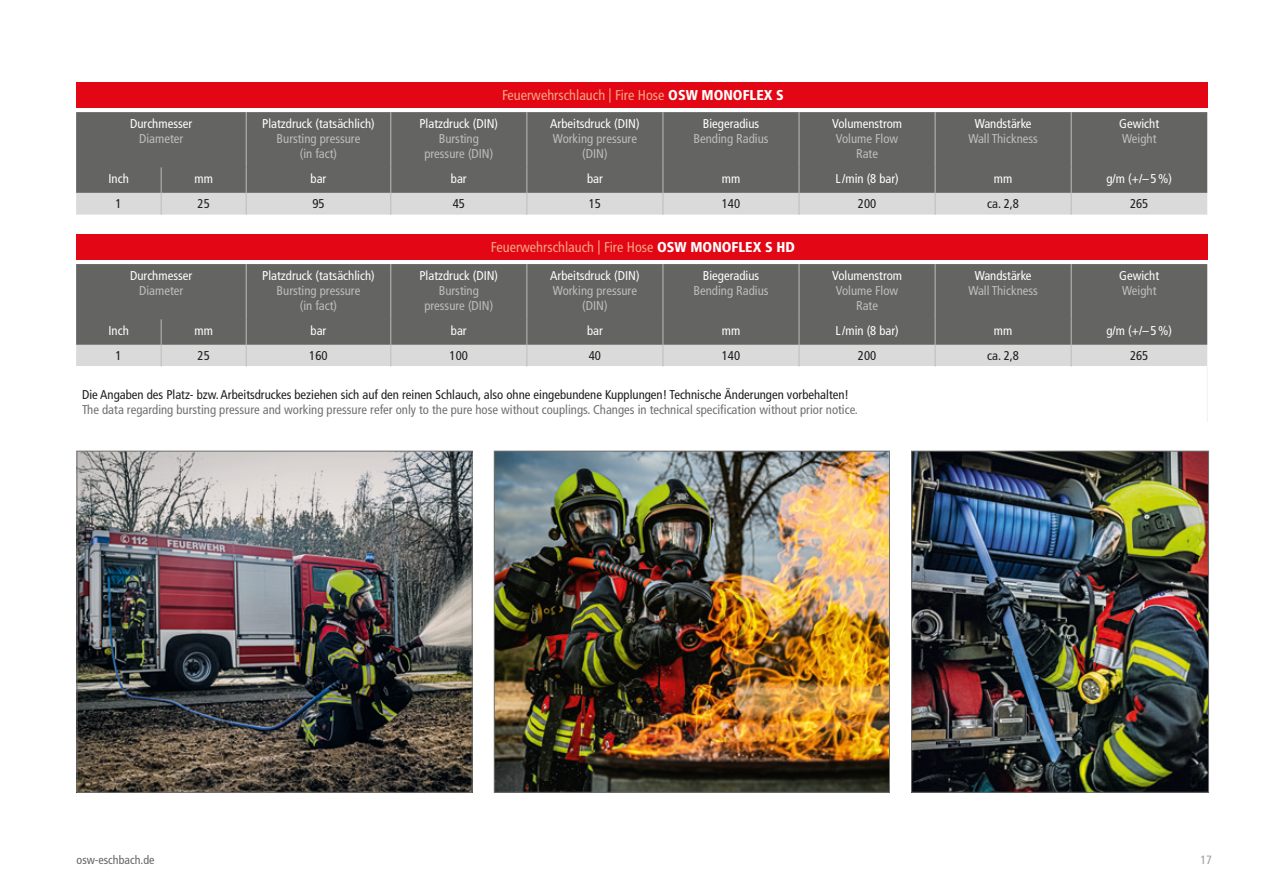
<style>
.page{position:relative;width:1263px;height:893px;background:#fff}
.page>*{position:absolute;margin:0;border:0;box-sizing:border-box;transform-origin:0 0}
.t1{font:condensed 14.25px "Frutiger";color:#f5a588}
.t2{font:condensed 12.75px "Frutiger";color:#fff}
.t3{font:condensed 12.75px/15.3px "Frutiger";color:#bdbdbc;text-align:center}
.t4{font:condensed 12.75px "Frutiger";color:#1d1d1b}
.t5{font:condensed 12.75px "Frutiger";color:#70706f}
.t6{font:condensed 12px "Frutiger";color:#646463}
.t7{font:condensed 12px "Frutiger";color:#9d9d9d}
.s1{font-weight:900;color:#fff}
</style>
<div class="page">
<div style="left:76px;top:112px;width:1131px;height:55px;background:#646463"></div>
<hr style="left:246px;top:112px;width:1px;height:55px;background:#bdbdbc">
<hr style="left:390px;top:112px;width:1px;height:55px;background:#bdbdbc">
<hr style="left:526px;top:112px;width:1px;height:55px;background:#bdbdbc">
<hr style="left:663px;top:112px;width:1px;height:55px;background:#bdbdbc">
<hr style="left:799px;top:112px;width:1px;height:55px;background:#bdbdbc">
<hr style="left:935px;top:112px;width:1px;height:55px;background:#bdbdbc">
<hr style="left:1071px;top:112px;width:1px;height:55px;background:#bdbdbc">
<svg style="left:76px;top:167px;width:1131px;height:48px;background:#9b9b9a"></svg>
<div style="left:76px;top:82px;width:1131px;height:26px;background:#e30614"></div>
<img style="left:496px;top:453px;width:392px;height:338px">
<div style="left:494px;top:451px;width:396px;height:342px;border:1px solid #70706f"></div>
<img style="left:913px;top:453px;width:294px;height:338px">
<div style="left:911px;top:451px;width:298px;height:342px;border:1px solid #70706f"></div>
<img style="left:79px;top:453px;width:392px;height:338px">
<div style="left:77px;top:451px;width:396px;height:342px;border:1px solid #70706f"></div>
<div style="left:76px;top:264px;width:1131px;height:55px;background:#646463"></div>
<hr style="left:246px;top:264px;width:1px;height:55px;background:#bdbdbc">
<hr style="left:390px;top:264px;width:1px;height:55px;background:#bdbdbc">
<hr style="left:526px;top:264px;width:1px;height:55px;background:#bdbdbc">
<hr style="left:663px;top:264px;width:1px;height:55px;background:#bdbdbc">
<hr style="left:799px;top:264px;width:1px;height:55px;background:#bdbdbc">
<hr style="left:935px;top:264px;width:1px;height:55px;background:#bdbdbc">
<hr style="left:1071px;top:264px;width:1px;height:55px;background:#bdbdbc">
<hr style="left:1207px;top:367px;width:1px;height:55px;background:#f0f0f0">
<svg style="left:76px;top:319px;width:1131px;height:48px;background:#9b9b9b"></svg>
<div style="left:76px;top:234px;width:1131px;height:26px;background:#e30614"></div>
<p class="t2" style="left:130px;top:116px;width:64px">Durchmesser</p>
<p class="t3" style="left:139px;top:131px;width:46px">Diameter</p>
<p class="t2" style="left:262px;top:116px;width:114px">Platzdruck (tatsächlich)</p>
<p class="t3" style="left:277px;top:131px;width:85px">Bursting pressure (in fact)</p>
<p class="t1" style="left:502px;top:87px;width:283px">Feuerwehrschlauch | Fire Hose <span class="s1">OSW MONOFLEX S</span></p>
<p class="t2" style="left:419px;top:116px;width:80px">Platzdruck (DIN)</p>
<p class="t3" style="left:424px;top:131px;width:70px">Bursting pressure (DIN)</p>
<p class="t2" style="left:550px;top:116px;width:91px">Arbeitsdruck (DIN)</p>
<p class="t3" style="left:553px;top:131px;width:86px">Working pressure (DIN)</p>
<p class="t2" style="left:703px;top:116px;width:58px">Biegeradius</p>
<p class="t3" style="left:693px;top:131px;width:77px">Bending Radius</p>
<p class="t2" style="left:832px;top:116px;width:72px">Volumenstrom</p>
<p class="t3" style="left:836px;top:131px;width:64px">Volume Flow<br>Rate</p>
<p class="t2" style="left:975px;top:116px;width:58px">Wandstärke</p>
<p class="t3" style="left:968px;top:131px;width:71px">Wall Thickness</p>
<p class="t2" style="left:1119px;top:116px;width:41px">Gewicht</p>
<p class="t3" style="left:1122px;top:131px;width:36px">Weight</p>
<p class="t2" style="left:108px;top:171px;width:22px">Inch</p>
<p class="t2" style="left:194px;top:171px;width:20px">mm</p>
<p class="t2" style="left:311px;top:171px;width:17px">bar</p>
<p class="t2" style="left:451px;top:171px;width:17px">bar</p>
<p class="t2" style="left:587px;top:171px;width:17px">bar</p>
<p class="t2" style="left:722px;top:171px;width:20px">mm</p>
<p class="t2" style="left:835px;top:171px;width:65px">L /min (8 bar)</p>
<p class="t2" style="left:994px;top:171px;width:20px">mm</p>
<p class="t2" style="left:1106px;top:171px;width:67px">g/m (+/–5%)</p>
<p class="t4" style="left:116px;top:197px;width:8px">1</p>
<p class="t4" style="left:198px;top:197px;width:14px">25</p>
<p class="t4" style="left:312px;top:197px;width:14px">95</p>
<p class="t4" style="left:453px;top:197px;width:14px">45</p>
<p class="t4" style="left:589px;top:197px;width:14px">15</p>
<p class="t4" style="left:722px;top:197px;width:20px">140</p>
<p class="t4" style="left:858px;top:197px;width:20px">200</p>
<p class="t4" style="left:987px;top:197px;width:33px">ca. 2,8</p>
<p class="t4" style="left:1130px;top:197px;width:20px">265</p>
<p class="t2" style="left:130px;top:268px;width:64px">Durchmesser</p>
<p class="t3" style="left:139px;top:283px;width:46px">Diameter</p>
<p class="t2" style="left:262px;top:268px;width:114px">Platzdruck (tatsächlich)</p>
<p class="t3" style="left:277px;top:283px;width:85px">Bursting pressure (in fact)</p>
<p class="t1" style="left:491px;top:239px;width:305px">Feuerwehrschlauch | Fire Hose <span class="s1">OSW MONOFLEX S HD</span></p>
<p class="t2" style="left:419px;top:268px;width:80px">Platzdruck (DIN)</p>
<p class="t3" style="left:424px;top:283px;width:70px">Bursting pressure (DIN)</p>
<p class="t2" style="left:550px;top:268px;width:91px">Arbeitsdruck (DIN)</p>
<p class="t3" style="left:553px;top:283px;width:86px">Working pressure (DIN)</p>
<p class="t2" style="left:703px;top:268px;width:58px">Biegeradius</p>
<p class="t3" style="left:693px;top:283px;width:77px">Bending Radius</p>
<p class="t2" style="left:832px;top:268px;width:72px">Volumenstrom</p>
<p class="t3" style="left:836px;top:283px;width:64px">Volume Flow<br>Rate</p>
<p class="t2" style="left:975px;top:268px;width:58px">Wandstärke</p>
<p class="t3" style="left:968px;top:283px;width:71px">Wall Thickness</p>
<p class="t2" style="left:1119px;top:268px;width:41px">Gewicht</p>
<p class="t3" style="left:1122px;top:283px;width:36px">Weight</p>
<p class="t2" style="left:108px;top:323px;width:22px">Inch</p>
<p class="t2" style="left:194px;top:323px;width:20px">mm</p>
<p class="t2" style="left:311px;top:323px;width:17px">bar</p>
<p class="t2" style="left:451px;top:323px;width:17px">bar</p>
<p class="t2" style="left:587px;top:323px;width:17px">bar</p>
<p class="t2" style="left:722px;top:323px;width:20px">mm</p>
<p class="t2" style="left:835px;top:323px;width:65px">L /min (8 bar)</p>
<p class="t2" style="left:994px;top:323px;width:20px">mm</p>
<p class="t2" style="left:1106px;top:323px;width:67px">g/m (+/–5%)</p>
<p class="t4" style="left:116px;top:349px;width:8px">1</p>
<p class="t4" style="left:198px;top:349px;width:14px">25</p>
<p class="t4" style="left:309px;top:349px;width:20px">160</p>
<p class="t4" style="left:450px;top:349px;width:20px">100</p>
<p class="t4" style="left:589px;top:349px;width:14px">40</p>
<p class="t4" style="left:722px;top:349px;width:20px">140</p>
<p class="t4" style="left:858px;top:349px;width:20px">200</p>
<p class="t4" style="left:987px;top:349px;width:33px">ca. 2,8</p>
<p class="t4" style="left:1130px;top:349px;width:20px">265</p>
<p class="t4" style="left:82px;top:387px;width:768px">Die Angaben des Platz- bzw. Arbeitsdruckes beziehen sich auf den reinen Schlauch, also ohne eingebundene Kupplungen! Technische Änderungen vorbehalten!</p>
<p class="t5" style="left:82px;top:402px;width:777px">The data regarding bursting pressure and working pressure refer only to the pure hose without couplings. Changes in technical specification without prior notice.</p>
<p class="t6" style="left:77px;top:852px;width:79px">osw-eschbach.de</p>
<p class="t7" style="left:1200px;top:852px;width:13px">17</p>
</div>
